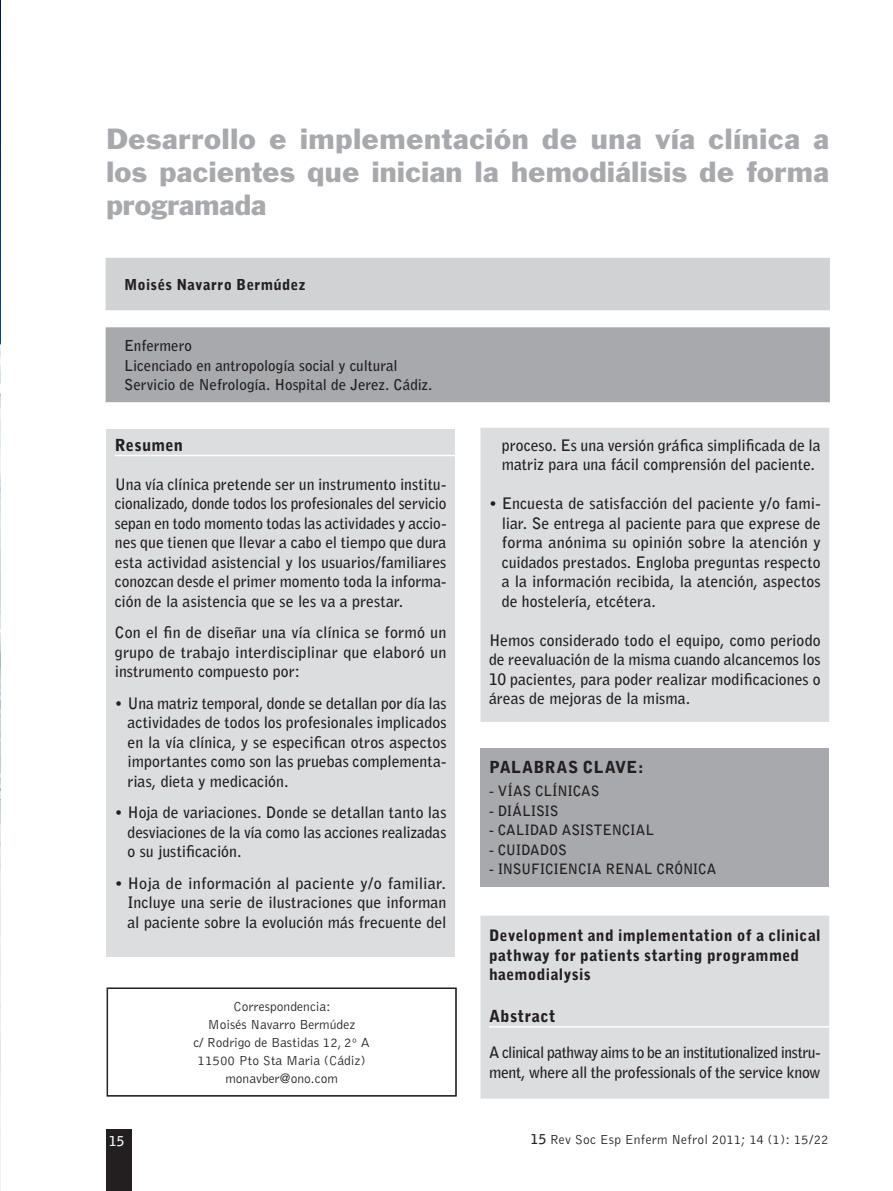
<style>
.page{position:relative;width:893px;height:1191px;background:#fff}
.page>*{position:absolute;margin:0;border:0;box-sizing:border-box;transform-origin:0 0}
.t1{font:27px/33px "Franklin Gothic";letter-spacing:.015em;color:#a8a9ad;text-align:justify}
.t2{font:900 16.5px "Bell Gothic";letter-spacing:.02em;color:#231f20}
.t3{font:700 15.75px/19.5px "Bell Gothic";color:#231f20;text-align:justify}
.t4{font:700 15.75px/19.5px "Bell Gothic";letter-spacing:-.025em;color:#231f20}
.t5{font:900 15.75px/19.5px "Bell Gothic";letter-spacing:.02em;color:#231f20}
.t6{font:700 15px/19.5px "Bell Gothic";letter-spacing:-.005em;color:#231f20}
.t7{font:900 15px "Bell Gothic";letter-spacing:.025em;color:#231f20}
.t8{font:700 14.25px "Bell Gothic";letter-spacing:-.015em;color:#231f20}
.t9{font:300 13.5px/18px "Bell Gothic";color:#231f20;text-align:center}
.t10{font:700 13.5px "Bell Gothic";color:#fff}
.s1{font-weight:700}
</style>
<div class="page">
<div style="left:107px;top:1129px;width:25px;height:62px;background:#231f20"></div>
<div style="left:106px;top:429px;width:349px;height:528px;background:#dcdddf"></div>
<hr style="left:115px;top:455px;width:340px;height:1px;background:#fff">
<div style="left:481px;top:428px;width:348px;height:294px;background:#dcdddf"></div>
<div style="left:481px;top:915px;width:348px;height:183px;background:#dcdddf"></div>
<hr style="left:489px;top:1026px;width:340px;height:1px;background:#fff">
<div style="left:481px;top:748px;width:348px;height:138px;background:#a8a9ad"></div>
<img style="left:0;top:1px;width:1px;height:1189px">
<div style="left:106px;top:258px;width:723px;height:51px;background:#d1d2d4"></div>
<div style="left:106px;top:258px;width:724px;height:52px;border:2px solid #d1d2d4"></div>
<div style="left:106px;top:328px;width:723px;height:73px;background:#a8a9ad"></div>
<div style="left:106px;top:327px;width:724px;height:75px;border:2px solid #a8a9ad"></div>
<svg style="left:107px;top:987px;width:349px;height:109px"></svg>
<div style="left:107px;top:988px;width:349px;height:107px;border:1px solid #231f20"></div>
<h1 class="t1" style="left:106px;top:122px;width:724px">Desarrollo e implementación de una vía clínica a los pacientes que inician la hemodiálisis de forma programada</h1>
<p class="t7" style="left:124px;top:275px;width:183px">Moisés Navarro Bermúdez</p>
<p class="t6" style="left:124px;top:336px;width:310px">Enfermero<br>Licenciado en antropología social y cultural<br>Servicio de Nefrología. Hospital de Jerez. Cádiz.</p>
<p class="t2" style="left:115px;top:435px;width:70px">Resumen</p>
<p class="t3" style="left:115px;top:474px;width:333px">Una vía clínica pretende ser un instrumento institu&shy;cionalizado, donde todos los profesionales del servicio sepan en todo momento todas las actividades y accio&shy;nes que tienen que llevar a cabo el tiempo que dura esta actividad asistencial y los usuarios/familiares conozcan desde el primer momento toda la informa&shy;ción de la asistencia que se les va a prestar.</p>
<p class="t3" style="left:115px;top:622px;width:333px">Con el fin de diseñar una vía clínica se formó un grupo de trabajo interdisciplinar que elaboró un instrumento compuesto por:</p>
<p class="t3" style="left:128px;top:693px;width:321px;text-indent:-13px">• Una matriz temporal, donde se detallan por día las actividades de todos los profesionales implicados en la vía clínica, y se especifican otros aspectos importantes como son las pruebas complementa&shy;rias, dieta y medicación.</p>
<p class="t3" style="left:128px;top:802px;width:320px;text-indent:-13px">• Hoja de variaciones. Donde se detallan tanto las desviaciones de la vía como las acciones realizadas o su justificación.</p>
<p class="t3" style="left:128px;top:873px;width:320px;text-indent:-13px">• Hoja de información al paciente y/o familiar.<br>Incluye una serie de ilustraciones que informan al paciente sobre la evolución más frecuente del</p>
<p class="t9" style="left:193px;top:998px;width:178px">Correspondencia:<br>Moisés Navarro Bermúdez<br>c/ Rodrigo de Bastidas 12, 2º A<br>11500 Pto Sta Maria (Cádiz) monavber@ono.com</p>
<p class="t3" style="left:502px;top:435px;width:320px">proceso. Es una versión gráfica simplificada de la matriz para una fácil comprensión del paciente.</p>
<p class="t3" style="left:502px;top:494px;width:320px;text-indent:-13px">• Encuesta de satisfacción del paciente y/o fami&shy;liar. Se entrega al paciente para que exprese de forma anónima su opinión sobre la atención y cuidados prestados. Engloba preguntas respecto a la información recibida, la atención, aspectos de hostelería, etcétera.</p>
<p class="t3" style="left:489px;top:630px;width:333px">Hemos considerado todo el equipo, como periodo de reevaluación de la misma cuando alcancemos los 10 pacientes, para poder realizar modificaciones o áreas de mejoras de la misma.</p>
<p class="t2" style="left:489px;top:757px;width:12px">Palabras</p>
<p class="t2" style="left:583px;top:757px;width:12px">clave</p>
<p class="t2" style="left:638px;top:757px;width:7px">:</p>
<p class="t8" style="left:489px;top:782px;width:112px">- VÍAS CLÍNICAS</p>
<p class="t8" style="left:489px;top:802px;width:71px">- DIÁLISIS</p>
<p class="t8" style="left:489px;top:821px;width:167px">- CALIDAD ASISTENCIAL</p>
<p class="t8" style="left:489px;top:841px;width:79px">- CUIDADOS</p>
<p class="t8" style="left:489px;top:860px;width:229px">- INSUFICIENCIA RENAL CRÓNICA</p>
<p class="t5" style="left:489px;top:926px;width:333px">Development and implementation of a clinical pathway for patients starting programmed haemodialysis</p>
<p class="t2" style="left:489px;top:1006px;width:68px">Abstract</p>
<p class="t4" style="left:489px;top:1043px;width:333px">A clinical pathway aims to be an institutionalized instru&shy;ment, where all the professionals of the service know</p>
<p class="t10" style="left:109px;top:1132px;width:17px">15</p>
<p class="t9" style="left:531px;top:1130px;width:299px"><span class="s1">15</span> Rev Soc Esp Enferm Nefrol 2011; 14 (1): 15/22</p>
</div>
